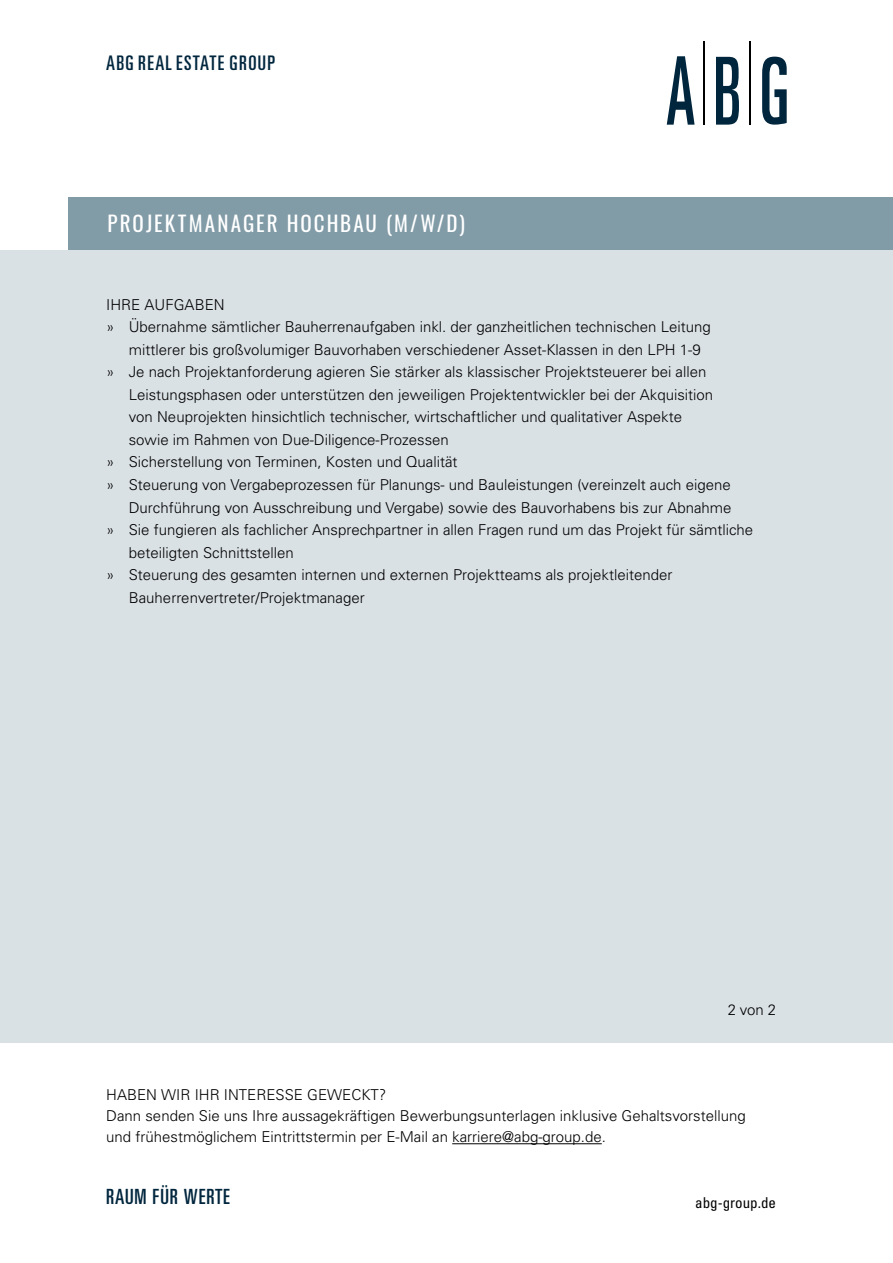
<style>
.page{position:relative;width:893px;height:1263px;background:#fff}
.page>*{position:absolute;margin:0;border:0;box-sizing:border-box;transform-origin:0 0}
.t1{font:21px "Oswald";letter-spacing:.1em;color:#fff}
.t2{font:ultra-condensed 21px "Univers LT";letter-spacing:.04em;color:#00263e}
.t3{font:ultra-condensed 20.1px "Univers LT";letter-spacing:.07em;color:#00263e}
.t4{font:300 15px/21px "Univers";color:#000}
.t5{font:condensed 15px "Univers LT";color:#000}
</style>
<div class="page">
<svg style="left:716px;top:57px;width:23px;height:68px"></svg>
<svg style="left:762px;top:57px;width:25px;height:68px"></svg>
<hr style="left:704px;top:41px;width:1px;height:84px;background:#000">
<hr style="left:750px;top:41px;width:1px;height:84px;background:#000">
<svg style="left:667px;top:56px;width:28px;height:69px"></svg>
<hr style="left:452px;top:1143px;width:150px;height:1px;background:#000">
<div style="left:0;top:250px;width:893px;height:793px;background:#dae1e5"></div>
<div style="left:68px;top:197px;width:825px;height:53px;background:#819ba7"></div>
<h2 class="t3" style="left:106px;top:51px;width:171px">ABG REAL ESTATE GROUP</h2>
<h1 class="t1" style="left:107px;top:204px;width:359px">PROJEKTMANAGER HOCHBAU (M/W/D)</h1>
<p class="t4" style="left:106px;top:294px;width:120px">IHRE AUFGABEN</p>
<p class="t4" style="left:106px;top:316px;width:606px">» Übernahme sämtlicher Bauherrenaufgaben inkl. der ganzheitlichen technischen Leitung</p>
<p class="t4" style="left:129px;top:339px;width:573px">mittlerer bis großvolumiger Bauvorhaben verschiedener Asset-Klassen in den LPH 1-9</p>
<p class="t4" style="left:106px;top:361px;width:602px">» Je nach Projektanforderung agieren Sie stärker als klassischer Projektsteuerer bei allen</p>
<p class="t4" style="left:129px;top:384px;width:586px">Leistungsphasen oder unterstützen den jeweiligen Projektentwickler bei der Akquisition</p>
<p class="t4" style="left:129px;top:406px;width:555px">von Neuprojekten hinsichtlich technischer, wirtschaftlicher und qualitativer Aspekte</p>
<p class="t4" style="left:129px;top:429px;width:322px">sowie im Rahmen von Due-Diligence-Prozessen</p>
<p class="t4" style="left:106px;top:451px;width:353px">» Sicherstellung von Terminen, Kosten und Qualität</p>
<p class="t4" style="left:106px;top:474px;width:626px">» Steuerung von Vergabeprozessen für Planungs- und Bauleistungen (vereinzelt auch eigene</p>
<p class="t4" style="left:129px;top:496px;width:604px">Durchführung von Ausschreibung und Vergabe) sowie des Bauvorhabens bis zur Abnahme</p>
<p class="t4" style="left:106px;top:519px;width:648px">» Sie fungieren als fachlicher Ansprechpartner in allen Fragen rund um das Projekt für sämtliche</p>
<p class="t4" style="left:129px;top:541px;width:167px">beteiligten Schnittstellen</p>
<p class="t4" style="left:106px;top:564px;width:568px">» Steuerung des gesamten internen und externen Projektteams als projektleitender</p>
<p class="t4" style="left:129px;top:586px;width:237px">Bauherrenvertreter/Projektmanager</p>
<p class="t4" style="left:728px;top:999px;width:50px">2 von 2</p>
<p class="t4" style="left:106px;top:1084px;width:641px">HABEN WIR IHR INTERESSE GEWECKT?<br>Dann senden Sie uns Ihre aussagekräftigen Bewerbungsunterlagen inklusive Gehaltsvorstellung und frühestmöglichem Eintrittstermin per E-Mail an karriere@abg-group.de.</p>
<h1 class="t2" style="left:106px;top:1184px;width:125px">RAUM FÜR WERTE</h1>
<p class="t5" style="left:695px;top:1193px;width:82px">abg-group.de</p>
</div>
